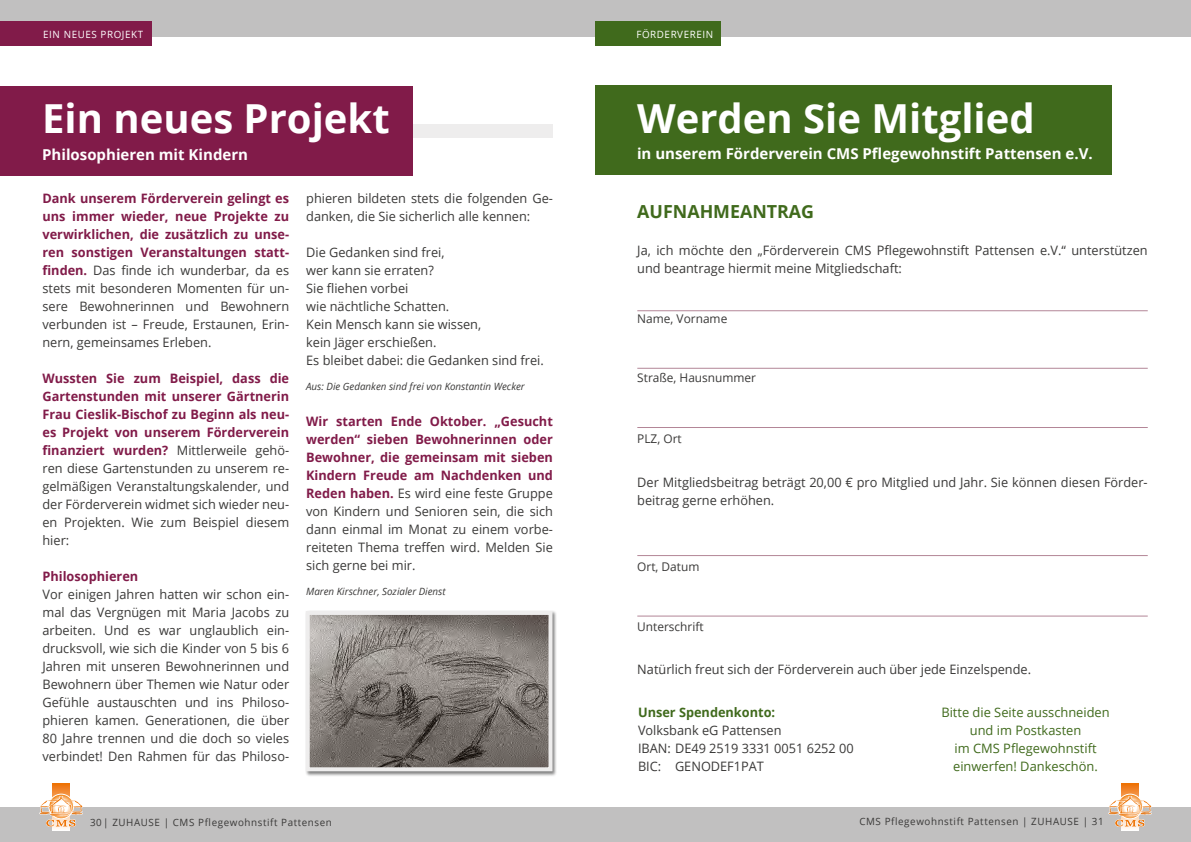
<style>
.page{position:relative;width:1191px;height:842px;background:#fff}
.page>*{position:absolute;margin:0;border:0;box-sizing:border-box;transform-origin:0 0}
.t1{font:700 40px "Open Sans";color:#fff}
.t2{font:700 18px "Open Sans";color:#406a1c}
.t3{font:700 15px "Open Sans";color:#fff}
.t4{font:13px/18px "Open Sans";color:#3a3938}
.t5{font:13px/18px "Open Sans";color:#406a1c;text-align:center}
.t6{font:700 13px "Open Sans";color:#406a1c}
.t7{font:700 13px "Open Sans";color:#811b49}
.t8{font:12px "Open Sans";color:#3a3938}
.t9{font:10px "Open Sans";letter-spacing:.06em;color:#3a3938}
.t10{font:italic 10px "Open Sans";color:#3a3938}
.t11{font:10px "Open Sans";letter-spacing:.06em;color:#fff}
.s1{font-weight:700;color:#811b49}
</style>
<div class="page">
<div style="left:0;top:807px;width:1191px;height:35px;background:#c1c0c0"></div>
<div style="left:0;top:124px;width:553px;height:13px;background:#eeeded"></div>
<div style="left:0;top:86px;width:412px;height:90px;background:#811b49"></div>
<div style="left:0;top:0;width:1191px;height:36px;background:#c1c0c0"></div>
<svg style="left:53px;top:784px;width:17px;height:46px"></svg>
<div style="left:49px;top:794px;width:25px;height:25px;border:1px solid #fff;border-radius:50%"></div>
<svg style="left:39px;top:796px;width:44px;height:31px"></svg>
<svg style="left:1121px;top:784px;width:18px;height:46px"></svg>
<div style="left:1117px;top:794px;width:25px;height:25px;border:1px solid #fff;border-radius:50%"></div>
<svg style="left:1108px;top:796px;width:44px;height:31px"></svg>
<div style="left:595px;top:85px;width:516px;height:90px;background:#406a1c"></div>
<div style="left:595px;top:22px;width:126px;height:24px;background:#406a1c"></div>
<hr style="left:637px;top:310px;width:510px;height:1px;background:#b38697">
<hr style="left:637px;top:368px;width:510px;height:1px;background:#b38697">
<hr style="left:637px;top:615px;width:510px;height:1px;background:#b38697">
<hr style="left:637px;top:555px;width:510px;height:1px;background:#b38697">
<hr style="left:637px;top:427px;width:510px;height:1px;background:#b38697">
<div style="left:0;top:22px;width:152px;height:24px;background:#811b49"></div>
<div style="left:305px;top:610px;width:252px;height:166px;background:#000;opacity:.5"></div>
<img style="left:311px;top:616px;width:236px;height:150px">
<div style="left:306px;top:611px;width:246px;height:160px;border:4px solid #eeeded"></div>
<p class="t11" style="left:43px;top:27px;width:101px">EIN NEUES PROJEKT</p>
<h1 class="t1" style="left:42px;top:90px;width:349px">Ein neues Projekt</h1>
<p class="t3" style="left:42px;top:144px;width:207px">Philosophieren mit Kindern</p>
<p class="t4" style="left:42px;top:189px;width:248px;text-align:justify"><span class="s1">Dank unserem Förderverein gelingt es uns immer wieder, neue Projekte zu verwirklichen, die zusätzlich zu unse&shy;ren sonstigen Veranstaltungen statt&shy;finden.</span> Das finde ich wunderbar, da es stets mit besonderen Momenten für un&shy;sere Bewohnerinnen und Bewohnern verbunden ist – Freude, Erstaunen, Erin&shy;nern, gemeinsames Erleben.</p>
<p class="t4" style="left:42px;top:369px;width:248px;text-align:justify"><span class="s1">Wussten Sie zum Beispiel, dass die Gartenstunden mit unserer Gärtnerin Frau Cieslik-Bischof zu Beginn als neu&shy;es Projekt von unserem Förderverein finanziert wurden?</span> Mittlerweile gehö&shy;ren diese Gartenstunden zu unserem re&shy;gelmäßigen Veranstaltungskalender, und der Förderverein widmet sich wieder neu&shy;en Projekten. Wie zum Beispiel diesem hier:</p>
<p class="t7" style="left:42px;top:567px;width:97px">Philosophieren</p>
<p class="t4" style="left:42px;top:585px;width:248px;text-align:justify">Vor einigen Jahren hatten wir schon ein&shy;mal das Vergnügen mit Maria Jacobs zu arbeiten. Und es war unglaublich ein&shy;drucksvoll, wie sich die Kinder von 5 bis 6<br>Jahren mit unseren Bewohnerinnen und Bewohnern über Themen wie Natur oder Gefühle austauschten und ins Philoso&shy;phieren kamen. Generationen, die über 80 Jahre trennen und die doch so vieles verbindet! Den Rahmen für das Philoso-</p>
<p class="t4" style="left:306px;top:189px;width:248px">phieren bildeten stets die folgenden Ge&shy;danken, die Sie sicherlich alle kennen:</p>
<p class="t4" style="left:306px;top:243px;width:239px">Die Gedanken sind frei,<br>wer kann sie erraten?<br>Sie fliehen vorbei<br>wie nächtliche Schatten.<br>Kein Mensch kann sie wissen,<br>kein Jäger erschießen.<br>Es bleibet dabei: die Gedanken sind frei.</p>
<p class="t10" style="left:306px;top:380px;width:220px">Aus: Die Gedanken sind frei von Konstantin Wecker</p>
<p class="t4" style="left:306px;top:412px;width:248px;text-align:justify"><span class="s1">Wir starten Ende Oktober. „Gesucht werden“ sieben Bewohnerinnen oder Bewohner, die gemeinsam mit sieben Kindern Freude am Nachdenken und Reden haben.</span> Es wird eine feste Gruppe von Kindern und Senioren sein, die sich dann einmal im Monat zu einem vorbe&shy;reiteten Thema treffen wird. Melden Sie sich gerne bei mir.</p>
<p class="t10" style="left:306px;top:585px;width:141px">Maren Kirschner, Sozialer Dienst</p>
<p class="t11" style="left:636px;top:27px;width:78px">FÖRDERVEREIN</p>
<h1 class="t1" style="left:637px;top:90px;width:399px">Werden Sie Mitglied</h1>
<p class="t3" style="left:637px;top:143px;width:457px">in unserem Förderverein CMS Pflegewohnstift Pattensen e.V.</p>
<h2 class="t2" style="left:637px;top:199px;width:178px">AUFNAHMEANTRAG</h2>
<p class="t4" style="left:637px;top:241px;width:512px">Ja, ich möchte den „Förderverein CMS Pflegewohnstift Pattensen e.V.“ unterstützen und beantrage hiermit meine Mitgliedschaft:</p>
<p class="t8" style="left:637px;top:311px;width:91px">Name, Vorname</p>
<p class="t8" style="left:637px;top:370px;width:120px">Straße, Hausnummer</p>
<p class="t8" style="left:637px;top:430px;width:46px">PLZ, Ort</p>
<p class="t4" style="left:637px;top:473px;width:512px">Der Mitgliedsbeitrag beträgt 20,00 € pro Mitglied und Jahr. Sie können diesen Förder&shy;beitrag gerne erhöhen.</p>
<p class="t8" style="left:637px;top:559px;width:64px">Ort, Datum</p>
<p class="t8" style="left:637px;top:618px;width:68px">Unterschrift</p>
<p class="t4" style="left:637px;top:660px;width:395px">Natürlich freut sich der Förderverein auch über jede Einzelspende.</p>
<p class="t5" style="left:941px;top:703px;width:170px">Bitte die Seite ausschneiden und im Postkasten<br>im CMS Pflegewohnstift einwerfen! Dankeschön.</p>
<p class="t6" style="left:638px;top:703px;width:139px">Unser Spendenkonto:</p>
<p class="t4" style="left:638px;top:721px;width:217px">Volksbank eG Pattensen<br>IBAN: DE49 2519 3331 0051 6252 00<br>BIC: GENODEF1PAT</p>
<p class="t9" style="left:90px;top:815px;width:243px">30| ZUHAUSE | CMS Pflegewohnstift Pattensen</p>
<p class="t9" style="left:859px;top:814px;width:246px">CMS Pflegewohnstift Pattensen | ZUHAUSE | 31</p>
</div>
